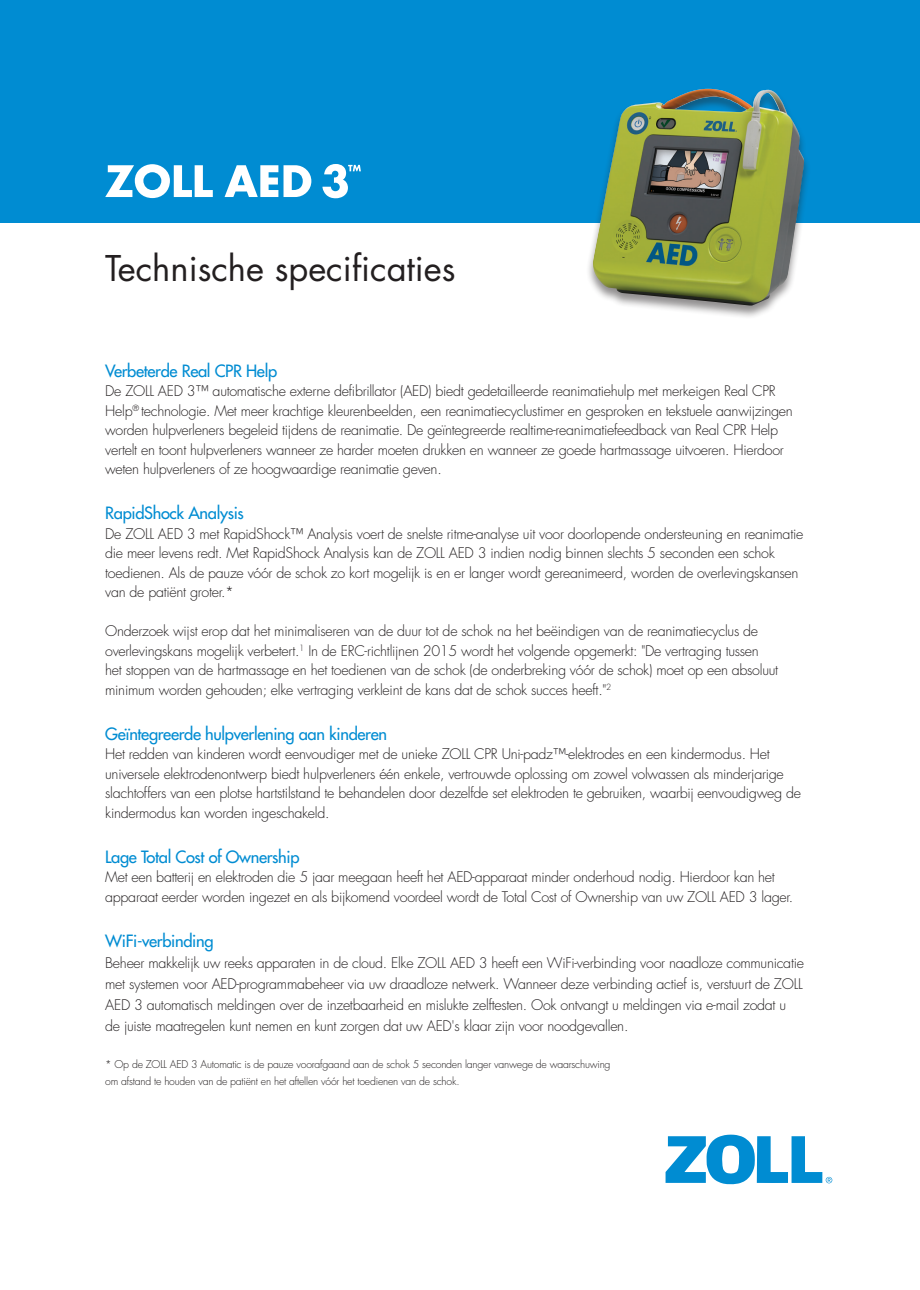
<style>
.page{position:relative;width:920px;height:1290px;background:#fff}
.page>*{position:absolute;margin:0;border:0;box-sizing:border-box;transform-origin:0 0}
.t1{font:34.5px "Futura Std";color:#231f20}
.t2{font:500 16.5px "Futura Std";letter-spacing:-.02em;color:#008cd2}
.body{font:300 14.25px/19.5px "Futura Std";letter-spacing:-.02em;color:#231f20}
.body-2{font:300 10.5px/16.5px "Futura Std";letter-spacing:-.02em;color:#231f20}
</style>
<div class="page">
<div style="left:0;top:0;width:920px;height:223px;background:#008cd2"></div>
<svg style="left:105px;top:164px;width:108px;height:34px"></svg>
<svg style="left:225px;top:165px;width:86px;height:32px"></svg>
<svg style="left:322px;top:164px;width:39px;height:34px"></svg>
<svg style="left:665px;top:1135px;width:167px;height:49px"></svg>
<div style="left:585px;top:88px;width:227px;height:231px;background:#231f20;opacity:.5"></div>
<img style="left:593px;top:89px;width:211px;height:216px">
<p class="t1" style="left:105px;top:246px;width:352px">Technische specificaties</p>
<h1 class="t2" style="left:105px;top:360px;width:173px">Verbeterde Real CPR Help</h1>
<p class="body" style="left:105px;top:382px;width:689px">De ZOLL AED 3™ automatische externe defibrillator (AED) biedt gedetailleerde reanimatiehulp met merkeigen Real CPR Help<sup>®</sup> technologie. Met meer krachtige kleurenbeelden, een reanimatiecyclustimer en gesproken en tekstuele aanwijzingen worden hulpverleners begeleid tijdens de reanimatie. De geïntegreerde realtime-reanimatiefeedback van Real CPR Help vertelt en toont hulpverleners wanneer ze harder moeten drukken en wanneer ze goede hartmassage uitvoeren. Hierdoor weten hulpverleners of ze hoogwaardige reanimatie geven.</p>
<h1 class="t2" style="left:105px;top:503px;width:140px">RapidShock Analysis</h1>
<p class="body" style="left:105px;top:524px;width:700px">De ZOLL AED 3 met RapidShock™ Analysis voert de snelste ritme-analyse uit voor doorlopende ondersteuning en reanimatie die meer levens redt. Met RapidShock Analysis kan de ZOLL AED 3 indien nodig binnen slechts 5 seconden een schok toedienen. Als de pauze vóór de schok zo kort mogelijk is en er langer wordt gereanimeerd, worden de overlevingskansen van de patiënt groter.*</p>
<p class="body" style="left:105px;top:622px;width:674px">Onderzoek wijst erop dat het minimaliseren van de duur tot de schok na het beëindigen van de reanimatiecyclus de overlevingskans mogelijk verbetert.<sup>1</sup> In de ERC-richtlijnen 2015 wordt het volgende opgemerkt: "De vertraging tussen het stoppen van de hartmassage en het toedienen van de schok (de onderbreking vóór de schok) moet op een absoluut minimum worden gehouden; elke vertraging verkleint de kans dat de schok succes heeft."<sup>2</sup></p>
<h1 class="t2" style="left:105px;top:723px;width:283px">Geïntegreerde hulpverlening aan kinderen</h1>
<p class="body" style="left:105px;top:745px;width:697px">Het redden van kinderen wordt eenvoudiger met de unieke ZOLL CPR Uni-padz™-elektrodes en een kindermodus. Het universele elektrodenontwerp biedt hulpverleners één enkele, vertrouwde oplossing om zowel volwassen als minderjarige slachtoffers van een plotse hartstilstand te behandelen door dezelfde set elektroden te gebruiken, waarbij eenvoudigweg de kindermodus kan worden ingeschakeld.</p>
<h1 class="t2" style="left:105px;top:846px;width:196px">Lage Total Cost of Ownership</h1>
<p class="body" style="left:105px;top:868px;width:689px">Met een batterij en elektroden die 5 jaar meegaan heeft het AED-apparaat minder onderhoud nodig. Hierdoor kan het apparaat eerder worden ingezet en als bijkomend voordeel wordt de Total Cost of Ownership van uw ZOLL AED 3 lager.</p>
<h1 class="t2" style="left:105px;top:930px;width:110px">WiFi-verbinding</h1>
<p class="body" style="left:105px;top:953px;width:700px;line-height:21px">Beheer makkelijk uw reeks apparaten in de cloud. Elke ZOLL AED 3 heeft een WiFi-verbinding voor naadloze communicatie met systemen voor AED-programmabeheer via uw draadloze netwerk. Wanneer deze verbinding actief is, verstuurt de ZOLL AED 3 automatisch meldingen over de inzetbaarheid en mislukte zelftesten. Ook ontvangt u meldingen via e-mail zodat u de juiste maatregelen kunt nemen en kunt zorgen dat uw AED's klaar zijn voor noodgevallen.</p>
<p class="body-2" style="left:105px;top:1057px;width:507px">* Op de ZOLL AED 3 Automatic is de pauze voorafgaand aan de schok 5 seconden langer vanwege de waarschuwing om afstand te houden van de patiënt en het aftellen vóór het toedienen van de schok.</p>
</div>
